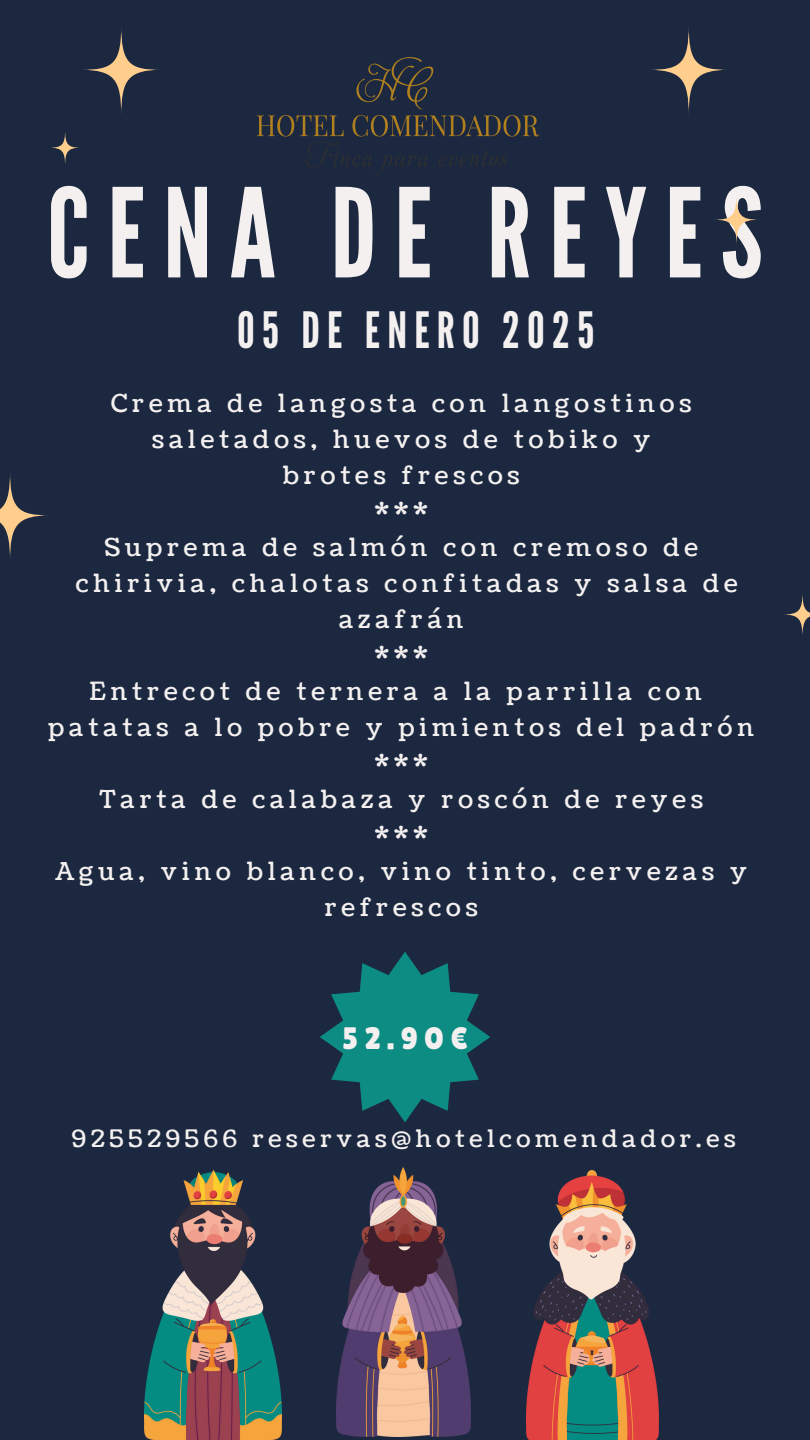
<style>
.page{position:relative;width:810px;height:1440px;background:#1b2840}
.page>*{position:absolute;margin:0;border:0;box-sizing:border-box;transform-origin:0 0}
.t1{font:123.2px "League Gothic";letter-spacing:.145em;color:#f4f0f0}
.t2{font:50px "League Gothic";letter-spacing:.145em;color:#f4f0f0}
.t3{font:31px "Lilita One";color:#f4f0f0}
.t4{font:25px/36px "Coustard";letter-spacing:.2em;color:#f4f0f0;text-align:center}
.t5{font:24px "Coustard";letter-spacing:.2em;color:#f4f0f0}
</style>
<div class="page">
<img style="left:337px;top:1168px;width:133px;height:268px">
<img style="left:526px;top:1171px;width:132px;height:269px">
<img style="left:145px;top:1171px;width:137px;height:269px">
<svg style="left:784px;top:595px;width:26px;height:40px"></svg>
<svg style="left:49px;top:130px;width:32px;height:36px"></svg>
<svg style="left:648px;top:25px;width:81px;height:91px"></svg>
<svg style="left:0;top:473px;width:48px;height:86px"></svg>
<svg style="left:713px;top:194px;width:47px;height:52px"></svg>
<img style="left:257px;top:57px;width:283px;height:119px">
<svg style="left:81px;top:25px;width:80px;height:91px"></svg>
<svg style="left:320px;top:952px;width:170px;height:170px"></svg>
<p class="t1" style="left:47px;top:162px;width:717px">CENA DE REYES</p>
<p class="t2" style="left:237px;top:301px;width:359px">05 DE ENERO 2025</p>
<p class="t4" style="left:111px;top:386px;width:582px">Crema de langosta con langostinos</p>
<h2 class="t4" style="left:152px;top:422px;width:500px">saletados, huevos de tobiko y</h2>
<p class="t4" style="left:283px;top:458px;width:238px">brotes frescos</p>
<p class="t4" style="left:375px;top:494px;width:54px">***</p>
<p class="t4" style="left:105px;top:530px;width:595px">Suprema de salmón con cremoso de</p>
<p class="t4" style="left:76px;top:566px;width:663px">chirivia, chalotas confitadas y salsa de azafrán</p>
<p class="t4" style="left:375px;top:638px;width:54px">***</p>
<p class="t4" style="left:90px;top:674px;width:614px">Entrecot de ternera a la parrilla con</p>
<p class="t4" style="left:49px;top:710px;width:707px">patatas a lo pobre y pimientos del padrón</p>
<p class="t4" style="left:375px;top:746px;width:54px">***</p>
<p class="t4" style="left:99px;top:782px;width:605px">Tarta de calabaza y roscón de reyes</p>
<p class="t4" style="left:375px;top:818px;width:54px">***</p>
<p class="t4" style="left:56px;top:854px;width:693px">Agua, vino blanco, vino tinto, cervezas y refrescos</p>
<p class="t3" style="left:342px;top:1021px;width:127px">52.90€</p>
<p class="t5" style="left:72px;top:1123px;width:665px">925529566 reservas@hotelcomendador.es</p>
</div>
